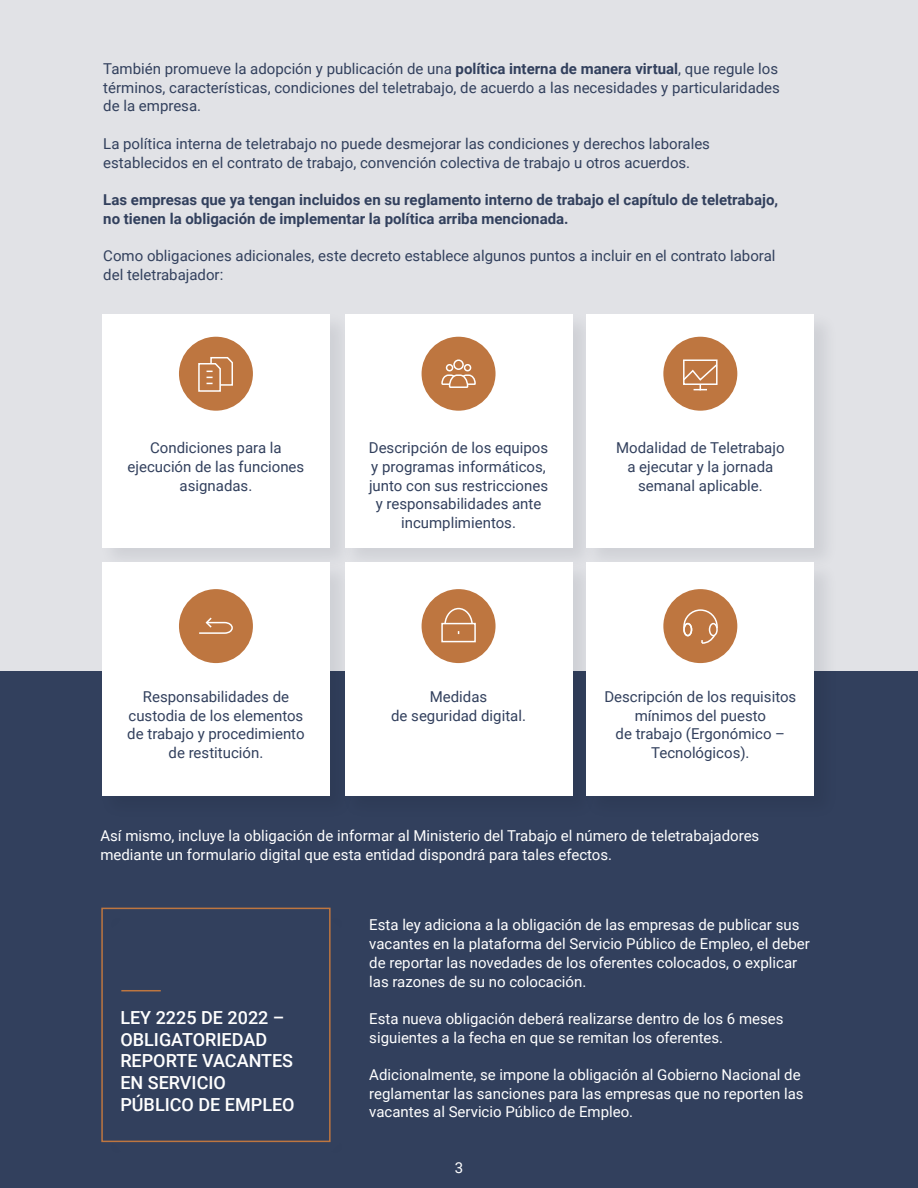
<style>
.page{position:relative;width:918px;height:1188px;background:#e1e2e6}
.page>*{position:absolute;margin:0;border:0;box-sizing:border-box;transform-origin:0 0}
.t1{font:500 18px/21.6px "Roboto";color:#fff}
.t2{font:15px/18.8px "Roboto";color:#32405d;text-align:center}
.t3{font:15px/18.8px "Roboto";color:#fff}
.t4{font:700 15px/18.8px "Roboto";color:#32405d}
.s1{font-weight:700}
</style>
<div class="page">
<div style="left:0;top:672px;width:918px;height:516px;background:#32405d"></div>
<img style="left:102px;top:326px;width:235px;height:229px">
<div style="left:102px;top:314px;width:228px;height:233px;background:#fff"></div>
<img style="left:337px;top:314px;width:242px;height:241px">
<div style="left:345px;top:314px;width:227px;height:233px;background:#fff"></div>
<div style="left:579px;top:326px;width:245px;height:229px;background:#d3d5da"></div>
<div style="left:586px;top:314px;width:228px;height:233px;background:#fff"></div>
<img style="left:94px;top:555px;width:243px;height:117px">
<div style="left:102px;top:563px;width:228px;height:233px;background:#fff"></div>
<img style="left:101px;top:907px;width:230px;height:236px">
<div style="left:101px;top:908px;width:230px;height:234px;border:2px solid #be7640"></div>
<img style="left:337px;top:555px;width:242px;height:241px">
<div style="left:345px;top:563px;width:227px;height:233px;background:#fff"></div>
<img style="left:579px;top:555px;width:264px;height:117px">
<div style="left:586px;top:563px;width:228px;height:233px;background:#fff"></div>
<div style="left:179px;top:337px;width:74px;height:74px;background:#be7640;border-radius:50%"></div>
<div style="left:179px;top:589px;width:74px;height:74px;background:#be7640;border-radius:50%"></div>
<div style="left:422px;top:337px;width:74px;height:74px;background:#be7640;border-radius:50%"></div>
<div style="left:422px;top:589px;width:74px;height:74px;background:#be7640;border-radius:50%"></div>
<div style="left:663px;top:337px;width:74px;height:74px;background:#be7640;border-radius:50%"></div>
<div style="left:663px;top:589px;width:74px;height:74px;background:#be7640;border-radius:50%"></div>
<svg style="left:198px;top:357px;width:35px;height:35px"></svg>
<div style="left:453px;top:359px;width:11px;height:11px;border:2px solid #fff;border-radius:50%"></div>
<div style="left:446px;top:364px;width:7px;height:7px;border:2px solid #fff;border-radius:50%"></div>
<div style="left:464px;top:364px;width:7px;height:7px;border:2px solid #fff;border-radius:50%"></div>
<svg style="left:441px;top:374px;width:35px;height:14px"></svg>
<div style="left:683px;top:359px;width:35px;height:26px;border:2px solid #fff"></div>
<svg style="left:683px;top:363px;width:35px;height:27px"></svg>
<svg style="left:199px;top:617px;width:34px;height:17px"></svg>
<div style="left:441px;top:623px;width:35px;height:19px;border:2px solid #fff"></div>
<svg style="left:443px;top:607px;width:31px;height:18px"></svg>
<svg style="left:683px;top:609px;width:35px;height:35px"></svg>
<hr style="left:121px;top:990px;width:40px;height:1px;background:#be7640">
<p class="t2" style="left:103px;top:59px;width:678px;text-align:left">También promueve la adopción y publicación de una <span class="s1">política interna de manera virtual</span>, que regule los términos, características, condiciones del teletrabajo, de acuerdo a las necesidades y particularidades de la empresa.</p>
<p class="t2" style="left:103px;top:134px;width:608px;text-align:left">La política interna de teletrabajo no puede desmejorar las condiciones y derechos laborales establecidos en el contrato de trabajo, convención colectiva de trabajo u otros acuerdos.</p>
<p class="t4" style="left:103px;top:190px;width:676px">Las empresas que ya tengan incluidos en su reglamento interno de trabajo el capítulo de teletrabajo, no tienen la obligación de implementar la política arriba mencionada.</p>
<p class="t2" style="left:103px;top:246px;width:674px;text-align:left">Como obligaciones adicionales, este decreto establece algunos puntos a incluir en el contrato laboral del teletrabajador:</p>
<p class="t2" style="left:128px;top:438px;width:178px">Condiciones para la ejecución de las funciones asignadas.</p>
<p class="t2" style="left:369px;top:438px;width:181px">Descripción de los equipos y programas informáticos, junto con sus restricciones y responsabilidades ante incumplimientos.</p>
<p class="t2" style="left:616px;top:438px;width:170px">Modalidad de Teletrabajo a ejecutar y la jornada semanal aplicable.</p>
<p class="t2" style="left:127px;top:687px;width:179px">Responsabilidades de custodia de los elementos de trabajo y procedimiento de restitución.</p>
<p class="t2" style="left:391px;top:687px;width:136px">Medidas<br>de seguridad digital.</p>
<p class="t2" style="left:604px;top:687px;width:194px">Descripción de los requisitos mínimos del puesto<br>de trabajo (Ergonómico –<br>Tecnológicos).</p>
<p class="t3" style="left:100px;top:826px;width:660px">Así mismo, incluye la obligación de informar al Ministerio del Trabajo el número de teletrabajadores mediante un formulario digital que esta entidad dispondrá para tales efectos.</p>
<p class="t1" style="left:120px;top:1006px;width:176px">LEY 2225 DE 2022 –<br>OBLIGATORIEDAD<br>REPORTE VACANTES<br>EN SERVICIO<br>PÚBLICO DE EMPLEO</p>
<p class="t3" style="left:369px;top:915px;width:442px">Esta ley adiciona a la obligación de las empresas de publicar sus vacantes en la plataforma del Servicio Público de Empleo, el deber de reportar las novedades de los oferentes colocados, o explicar las razones de su no colocación.</p>
<p class="t3" style="left:369px;top:1009px;width:416px">Esta nueva obligación deberá realizarse dentro de los 6 meses siguientes a la fecha en que se remitan los oferentes.</p>
<p class="t3" style="left:369px;top:1065px;width:436px">Adicionalmente, se impone la obligación al Gobierno Nacional de reglamentar las sanciones para las empresas que no reporten las vacantes al Servicio Público de Empleo.</p>
<p class="t3" style="left:455px;top:1158px;width:10px">3</p>
</div>
